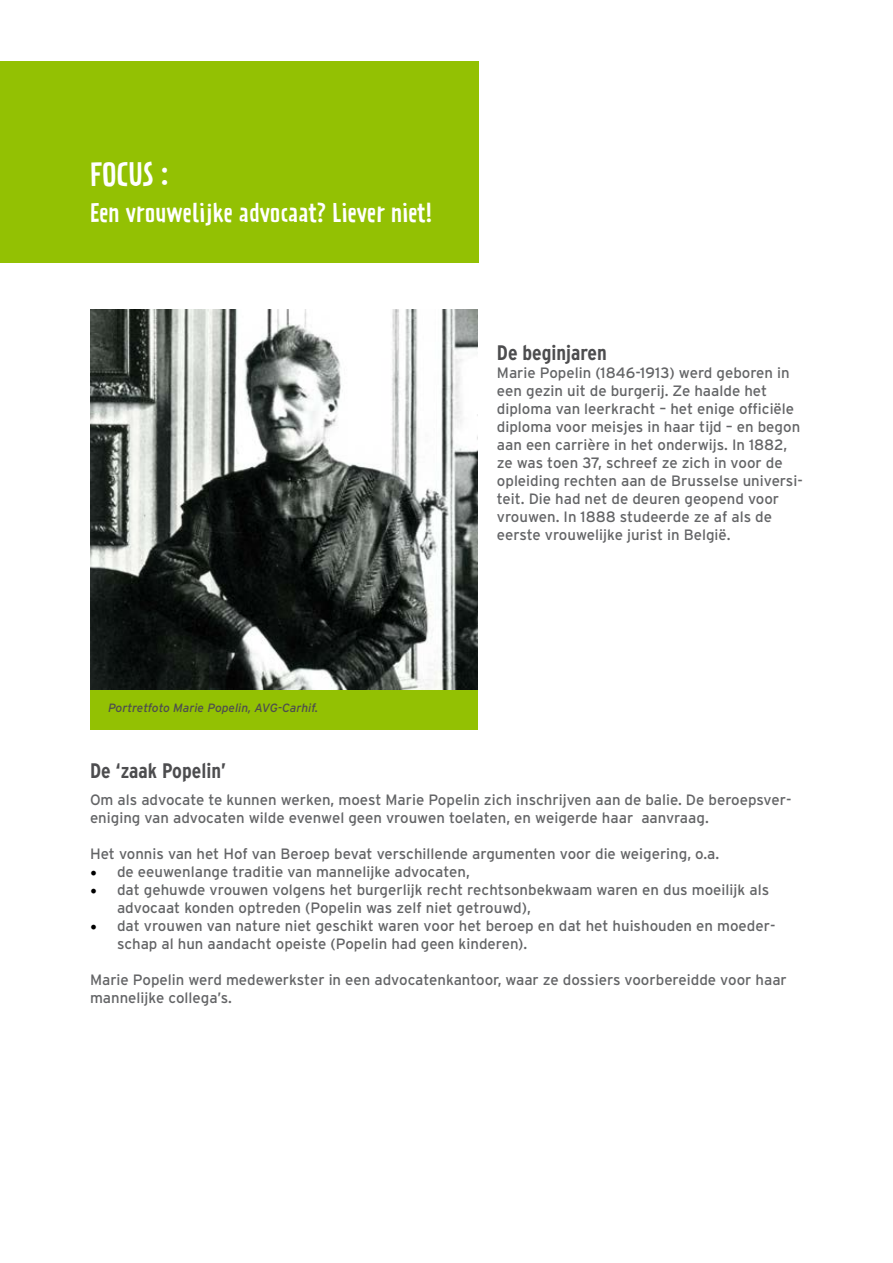
<style>
.page{position:relative;width:893px;height:1263px;background:#fff}
.page>*{position:absolute;margin:0;border:0;box-sizing:border-box;transform-origin:0 0}
.t1{font:30px "Prater Sans OT";color:#fff}
.t2{font:24px "Prater Sans OT";color:#fff}
.Headingstyle1{font:700 condensed 21px "Interstate";color:#4d4d4f}
.t3{font:15px/18px "Interstate";color:#636466}
.t4{font:italic 12px "Interstate";color:#4d4d4f}
.s1{font-family:"Minion Pro";font-size:18px;color:#000}
</style>
<div class="page">
<div style="left:0;top:61px;width:479px;height:202px;background:#93c103"></div>
<div style="left:90px;top:684px;width:387px;height:46px;background:#93c103"></div>
<img style="left:90px;top:309px;width:387px;height:380px">
<p class="t1" style="left:90px;top:157px;width:80px">FOCUS :</p>
<p class="t2" style="left:90px;top:198px;width:343px">Een vrouwelijke advocaat? Liever niet!</p>
<p class="t4" style="left:108px;top:701px;width:212px">Portretfoto Marie Popelin, AVG-Carhif.</p>
<p class="Headingstyle1" style="left:497px;top:341px;width:111px">De beginjaren</p>
<p class="t3" style="left:497px;top:364px;width:307px">Marie Popelin (1846-1913) werd geboren in een gezin uit de burgerij. Ze haalde het diploma van leerkracht – het enige officiële diploma voor meisjes in haar tijd – en begon aan een carrière in het onderwijs. In 1882, ze was toen 37, schreef ze zich in voor de opleiding rechten aan de Brusselse universi&shy;teit. Die had net de deuren geopend voor vrouwen. In 1888 studeerde ze af als de eerste vrouwelijke jurist in België.</p>
<p class="Headingstyle1" style="left:90px;top:759px;width:138px">De ‘zaak Popelin’</p>
<p class="t3" style="left:90px;top:791px;width:703px">Om als advocate te kunnen werken, moest Marie Popelin zich inschrijven aan de balie. De beroepsver&shy;eniging van advocaten wilde evenwel geen vrouwen toelaten, en weigerde haar aanvraag.</p>
<p class="t3" style="left:90px;top:845px;width:631px">Het vonnis van het Hof van Beroep bevat verschillende argumenten voor die weigering, o.a.</p>
<p class="t3" style="left:90px;top:863px;width:381px"><span class="s1">•</span> de eeuwenlange traditie van mannelijke advocaten,</p>
<p class="t3" style="left:117px;top:881px;width:654px;text-indent:-27px"><span class="s1">•</span> dat gehuwde vrouwen volgens het burgerlijk recht rechtsonbekwaam waren en dus moeilijk als advocaat konden optreden (Popelin was zelf niet getrouwd),</p>
<p class="t3" style="left:117px;top:917px;width:660px;text-indent:-27px"><span class="s1">•</span> dat vrouwen van nature niet geschikt waren voor het beroep en dat het huishouden en moeder&shy;schap al hun aandacht opeiste (Popelin had geen kinderen).</p>
<p class="t3" style="left:90px;top:971px;width:698px">Marie Popelin werd medewerkster in een advocatenkantoor, waar ze dossiers voorbereidde voor haar mannelijke collega’s.</p>
</div>
